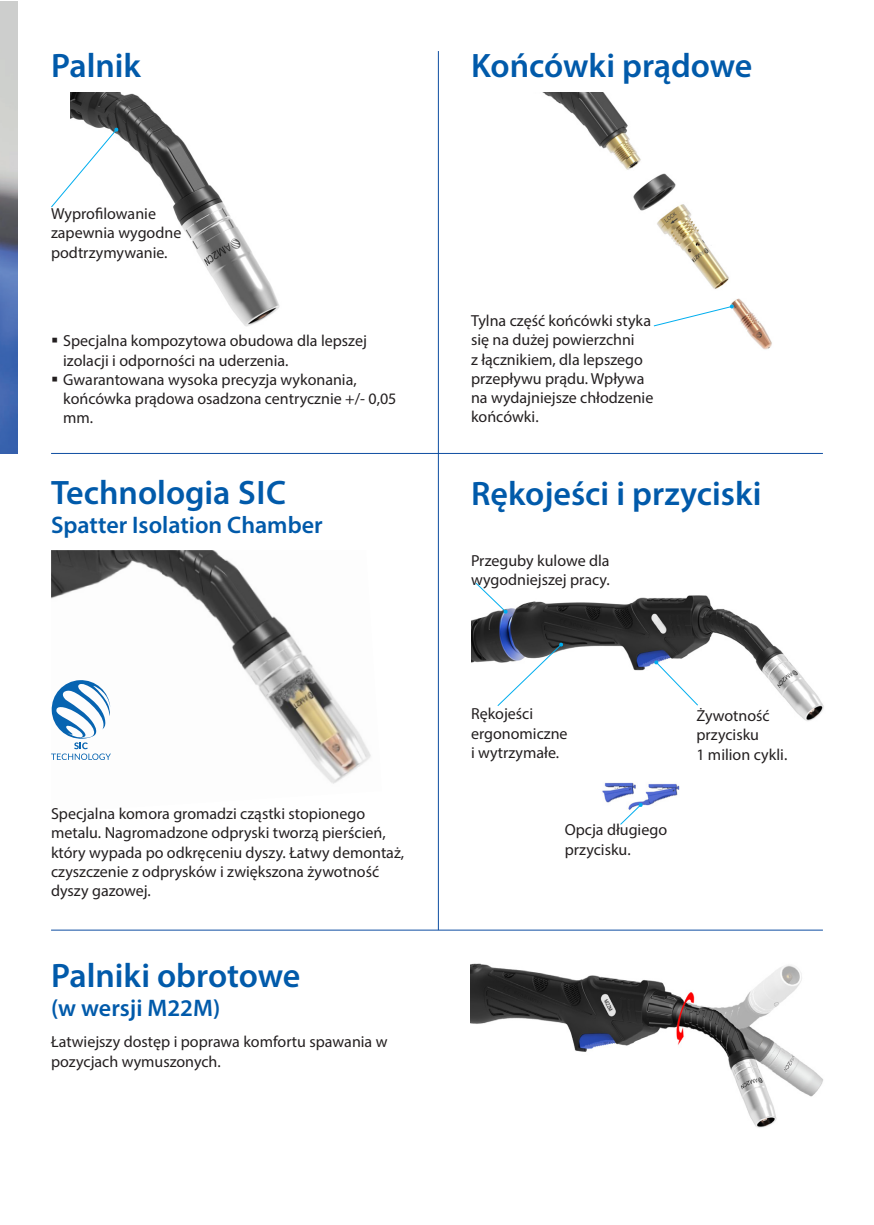
<style>
.page{position:relative;width:874px;height:1225px;background:#fff}
.page>*{position:absolute;margin:0;border:0;box-sizing:border-box;transform-origin:0 0}
.t1{font:600 34px "Myriad Pro";color:#015aaa}
.t2{font:600 24px "Myriad Pro";color:#015aaa}
.t3{font:16px/19.2px "Myriad Pro";color:#231f20}
</style>
<div class="page">
<img style="left:542px;top:92px;width:230px;height:258px">
<img style="left:51px;top:550px;width:320px;height:234px">
<svg style="left:51px;top:679px;width:60px;height:81px"></svg>
<svg style="left:652px;top:304px;width:81px;height:23px"></svg>
<img style="left:71px;top:92px;width:209px;height:235px">
<svg style="left:51px;top:127px;width:68px;height:81px"></svg>
<img style="left:471px;top:595px;width:353px;height:126px">
<svg style="left:496px;top:642px;width:67px;height:65px"></svg>
<img style="left:602px;top:782px;width:77px;height:25px">
<svg style="left:653px;top:660px;width:45px;height:46px"></svg>
<img style="left:0;top:1px;width:17px;height:453px">
<img style="left:470px;top:963px;width:353px;height:165px">
<svg style="left:474px;top:582px;width:33px;height:32px"></svg>
<svg style="left:618px;top:802px;width:24px;height:23px"></svg>
<hr style="left:438px;top:51px;width:1px;height:879px;background:#0d4da1">
<hr style="left:51px;top:453px;width:771px;height:1px;background:#0d4da1">
<hr style="left:51px;top:929px;width:771px;height:1px;background:#0d4da1">
<p class="t1" style="left:51px;top:43px;width:91px">Palnik</p>
<p class="t3" style="left:51px;top:204px;width:106px">Wyprofilowanie</p>
<p class="t3" style="left:51px;top:223px;width:132px">zapewnia wygodne</p>
<p class="t3" style="left:51px;top:242px;width:118px">podtrzymywanie.</p>
<p class="t3" style="left:63px;top:331px;width:305px">Specjalna kompozytowa obudowa dla lepszej izolacji i odporności na uderzenia.</p>
<p class="t3" style="left:63px;top:369px;width:334px">Gwarantowana wysoka precyzja wykonania, końcówka prądowa osadzona centrycznie +/- 0,05 mm.</p>
<p class="t1" style="left:51px;top:471px;width:236px">Technologia SIC</p>
<p class="t2" style="left:51px;top:509px;width:273px">Spatter Isolation Chamber</p>
<p class="t3" style="left:51px;top:804px;width:354px">Specjalna komora gromadzi cząstki stopionego metalu. Nagromadzone odpryski tworzą pierścień, który wypada po odkręceniu dyszy. Łatwy demontaż, czyszczenie z odprysków i zwiększona żywotność dyszy gazowej.</p>
<p class="t1" style="left:51px;top:954px;width:251px">Palniki obrotowe</p>
<p class="t2" style="left:51px;top:992px;width:171px">(w wersji M22M)</p>
<p class="t3" style="left:51px;top:1032px;width:338px">Łatwiejszy dostęp i poprawa komfortu spawania w pozycjach wymuszonych.</p>
<p class="t1" style="left:471px;top:43px;width:283px">Końcówki prądowe</p>
<p class="t3" style="left:471px;top:311px;width:184px">Tylna część końcówki styka się na dużej powierzchni<br>z łącznikiem, dla lepszego przepływu prądu. Wpływa na wydajniejsze chłodzenie końcówki.</p>
<p class="t1" style="left:471px;top:472px;width:292px">Rękojeści i przyciski</p>
<p class="t3" style="left:471px;top:550px;width:140px">Przeguby kulowe dla wygodniejszej pracy.</p>
<p class="t3" style="left:471px;top:704px;width:98px">Rękojeści ergonomiczne i wytrzymałe.</p>
<p class="t3" style="left:696px;top:706px;width:75px">Żywotność przycisku</p>
<p class="t3" style="left:696px;top:744px;width:92px">1 milion cykli.</p>
<p class="t3" style="left:564px;top:820px;width:104px">Opcja długiego</p>
<p class="t3" style="left:564px;top:839px;width:67px">przycisku.</p>
</div>
